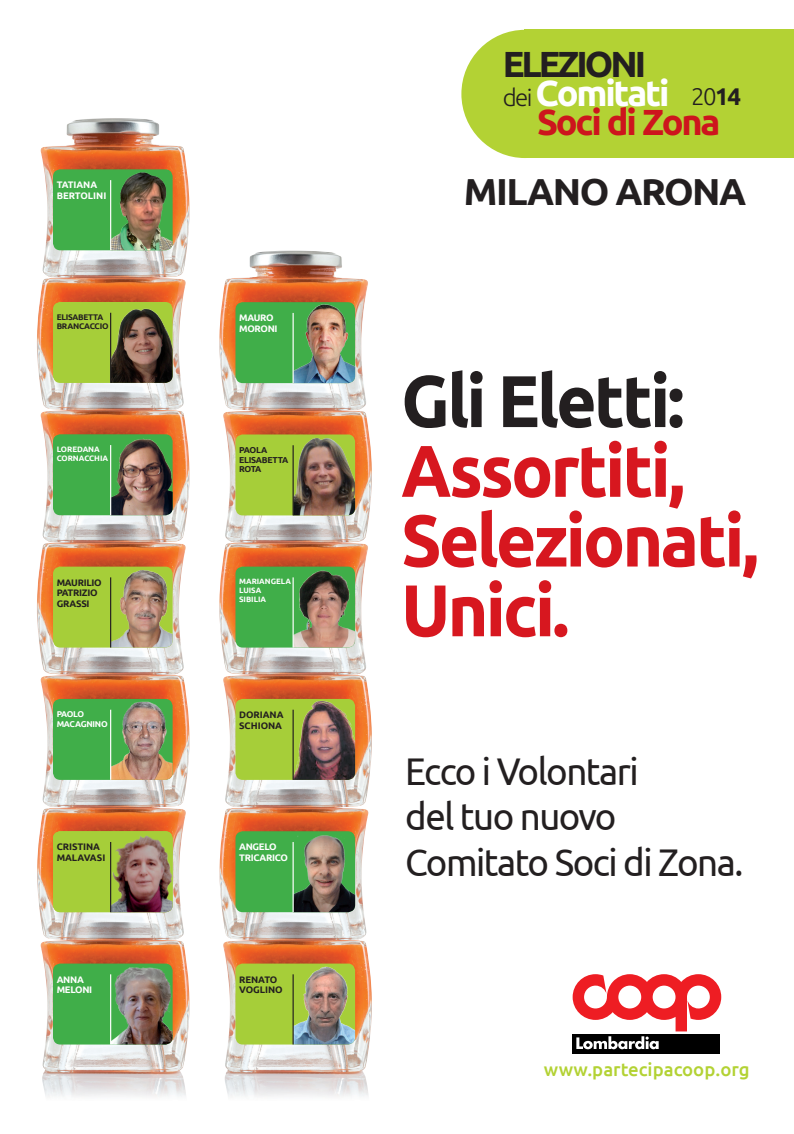
<style>
.page{position:relative;width:794px;height:1134px;background:#fff}
.page>*{position:absolute;margin:0;border:0;box-sizing:border-box;transform-origin:0 0}
.t1{font:700 73.16px/69.7px "Ubuntu";letter-spacing:-.04em;color:#d7171f;scale:.95 1}
.t2{font:700 73.16px "Ubuntu";color:#231f20;scale:.95 1}
.t3{font:38.52px/45.6px "Ubuntu";letter-spacing:-.04em;color:#231f20;scale:.95 1}
.t4{font:700 37.6px "Ubuntu";letter-spacing:-.04em;color:#231f20}
.t5{font:700 36.16px "Ubuntu";letter-spacing:-.06em;color:#fff}
.t6{font:700 36.16px "Ubuntu";letter-spacing:-.06em;color:#cd151d}
.t7{font:700 36.16px "Ubuntu";letter-spacing:-.085em;color:#231f20}
.t8{font:300 24.04px "Ubuntu";color:#231f20}
.t9{font:500 18.52px "Ubuntu";color:#b3d234}
.t10{font:700 9.48px/10.6px "Ubuntu";letter-spacing:-.005em;color:#231f20}
.t11{font:700 9.48px/10.6px "Ubuntu";letter-spacing:-.03em;color:#fff}
.t12{font:700 9.48px/10.6px "Ubuntu";letter-spacing:-.03em;color:#231f20}
.t13{font:700 8.64px/9.7px "Ubuntu";letter-spacing:-.04em;color:#231f20}
.t14{font:700 8.44px/9.5px "Ubuntu";letter-spacing:-.015em;color:#fff}
.t15{font:700 8.2px "Ubuntu";letter-spacing:-.03em;color:#231f20}
.t16{font:700 7.88px/8.8px "Ubuntu";letter-spacing:-.005em;color:#fff}
.t17{font:700 7.76px/8.7px "Ubuntu";letter-spacing:-.005em;color:#fff}
.s1{font-weight:300;font-size:24.04px;color:#231f20}
.s2{font-weight:700}
</style>
<div class="page">
<div style="left:525px;top:30px;width:269px;height:128px;background:#b3d234"></div>
<div style="left:461px;top:30px;width:127px;height:128px;background:#b3d234;border-radius:50%"></div>
<img style="left:40px;top:941px;width:150px;height:156px">
<img style="left:223px;top:941px;width:149px;height:156px">
<img style="left:37px;top:808px;width:149px;height:133px">
<img style="left:219px;top:808px;width:150px;height:133px">
<img style="left:40px;top:675px;width:150px;height:133px">
<img style="left:223px;top:675px;width:149px;height:133px">
<img style="left:37px;top:543px;width:149px;height:132px">
<img style="left:219px;top:543px;width:149px;height:132px">
<img style="left:40px;top:411px;width:150px;height:132px">
<img style="left:37px;top:278px;width:149px;height:133px">
<div style="left:53px;top:302px;width:58px;height:81px;background:#a6ce39"></div>
<div style="left:53px;top:567px;width:120px;height:81px;background:#a6ce39"></div>
<div style="left:235px;top:699px;width:58px;height:81px;background:#a6ce39"></div>
<svg style="left:53px;top:831px;width:120px;height:81px;background:#98a347"></svg>
<img style="left:293px;top:699px;width:62px;height:81px">
<div style="left:235px;top:963px;width:58px;height:81px;background:#a6ce39"></div>
<img style="left:293px;top:963px;width:62px;height:81px">
<hr style="left:292px;top:974px;width:2px;height:70px;background:#231f20">
<div style="left:53px;top:434px;width:58px;height:81px;background:#40ae49"></div>
<img style="left:111px;top:302px;width:62px;height:81px">
<div style="left:235px;top:567px;width:120px;height:81px;background:#40ae49"></div>
<div style="left:53px;top:699px;width:58px;height:81px;background:#40ae49"></div>
<img style="left:111px;top:699px;width:62px;height:81px">
<hr style="left:110px;top:710px;width:1px;height:70px;background:#fff">
<div style="left:235px;top:831px;width:58px;height:81px;background:#40ae49"></div>
<div style="left:53px;top:963px;width:120px;height:81px;background:#40ae49"></div>
<img style="left:293px;top:831px;width:62px;height:81px">
<img style="left:40px;top:118px;width:150px;height:160px">
<div style="left:53px;top:169px;width:58px;height:81px;background:#40ae49"></div>
<img style="left:111px;top:566px;width:62px;height:81px">
<div style="left:572px;top:1034px;width:147px;height:20px;background:#000"></div>
<svg style="left:572px;top:974px;width:149px;height:75px"></svg>
<img style="left:223px;top:411px;width:149px;height:132px">
<img style="left:219px;top:251px;width:149px;height:160px">
<div style="left:235px;top:434px;width:58px;height:81px;background:#a6ce39"></div>
<div style="left:235px;top:302px;width:58px;height:81px;background:#40ae49"></div>
<img style="left:293px;top:434px;width:62px;height:81px">
<hr style="left:292px;top:842px;width:2px;height:70px;background:#fff">
<img style="left:293px;top:302px;width:62px;height:81px">
<img style="left:111px;top:169px;width:62px;height:81px">
<img style="left:111px;top:434px;width:62px;height:81px">
<img style="left:293px;top:566px;width:62px;height:81px">
<img style="left:111px;top:965px;width:62px;height:79px">
<hr style="left:110px;top:180px;width:1px;height:70px;background:#fff">
<hr style="left:110px;top:313px;width:1px;height:70px;background:#231f20">
<hr style="left:110px;top:445px;width:1px;height:70px;background:#fff">
<hr style="left:110px;top:577px;width:1px;height:70px;background:#231f20">
<hr style="left:110px;top:842px;width:1px;height:70px;background:#231f20">
<hr style="left:110px;top:974px;width:1px;height:70px;background:#fff">
<hr style="left:292px;top:710px;width:2px;height:70px;background:#231f20">
<hr style="left:292px;top:577px;width:2px;height:70px;background:#fff">
<hr style="left:292px;top:445px;width:2px;height:70px;background:#231f20">
<hr style="left:292px;top:313px;width:2px;height:70px;background:#fff">
<h3 class="t7" style="left:503px;top:44px;width:145px">ELEZIONI</h3>
<h3 class="t5" style="left:503px;top:73px;width:168px"><span class="s1">dei</span> COMITATI</h3>
<h3 class="t6" style="left:537px;top:102px;width:185px">SOCI DI ZONA</h3>
<h3 class="t8" style="left:691px;top:83px;width:51px">20<span class="s2">14</span></h3>
<p class="t11" style="left:57px;top:180px;width:30px">TATIANA<br>BERTOLINI</p>
<h3 class="t4" style="left:464px;top:169px;width:284px">MILANO ARONA</h3>
<p class="t15" style="left:57px;top:312px;width:6px">ELISA</p>
<p class="t15" style="left:78px;top:312px;width:25px">BETTA</p>
<p class="t15" style="left:57px;top:321px;width:7px">BRAN</p>
<p class="t15" style="left:79px;top:321px;width:26px">CACCIO</p>
<p class="t11" style="left:239px;top:312px;width:29px">MAURO<br>MORONI</p>
<p class="t16" style="left:57px;top:445px;width:27px">LOREDANA<br>CORNA</p>
<p class="t16" style="left:84px;top:454px;width:21px">CCHIA</p>
<p class="t12" style="left:57px;top:577px;width:37px">MAURILIO<br>PATRIZIO<br>GRASSI</p>
<p class="t13" style="left:239px;top:445px;width:12px">PAOLA<br>ELISA</p>
<p class="t13" style="left:262px;top:455px;width:26px">BETTA</p>
<p class="t13" style="left:239px;top:464px;width:22px">ROTA</p>
<p class="t17" style="left:239px;top:577px;width:13px">MARIANG</p>
<p class="t17" style="left:276px;top:577px;width:11px">ELA</p>
<p class="t17" style="left:239px;top:586px;width:17px">LUISA<br>SI BILIA</p>
<h1 class="t2" style="left:401px;top:357px;width:300px">GLI ELETTI:</h1>
<h1 class="t1" style="left:401px;top:435px;width:378px">ASSORTITI,<br>SELEZIONATI,<br>UNICI.</h1>
<p class="t14" style="left:57px;top:709px;width:25px">PAOLO<br>MACAGNINO</p>
<p class="t10" style="left:239px;top:709px;width:26px">DORIANA<br>SCHIONA</p>
<p class="t10" style="left:57px;top:841px;width:14px">SIMON<br>GANASSIN</p>
<p class="t10" style="left:57px;top:841px;width:7px">CRIST</p>
<p class="t10" style="left:83px;top:841px;width:11px">INA</p>
<p class="t10" style="left:57px;top:852px;width:16px">MALA</p>
<p class="t10" style="left:84px;top:852px;width:13px">VASI</p>
<p class="t11" style="left:239px;top:841px;width:49px">ANGELO<br>TRI CARI CO</p>
<h2 class="t3" style="left:405px;top:747px;width:357px">Ecco i Volontari<br>del tuo nuovo<br>Comitato Soci di Zona.</h2>
<p class="t11" style="left:57px;top:974px;width:20px">ANNA<br>MELONI</p>
<p class="t10" style="left:239px;top:974px;width:38px">RENATO<br>VOGLINO</p>
<h3 class="t9" style="left:544px;top:1057px;width:207px">www.partecipacoop.org</h3>
</div>
